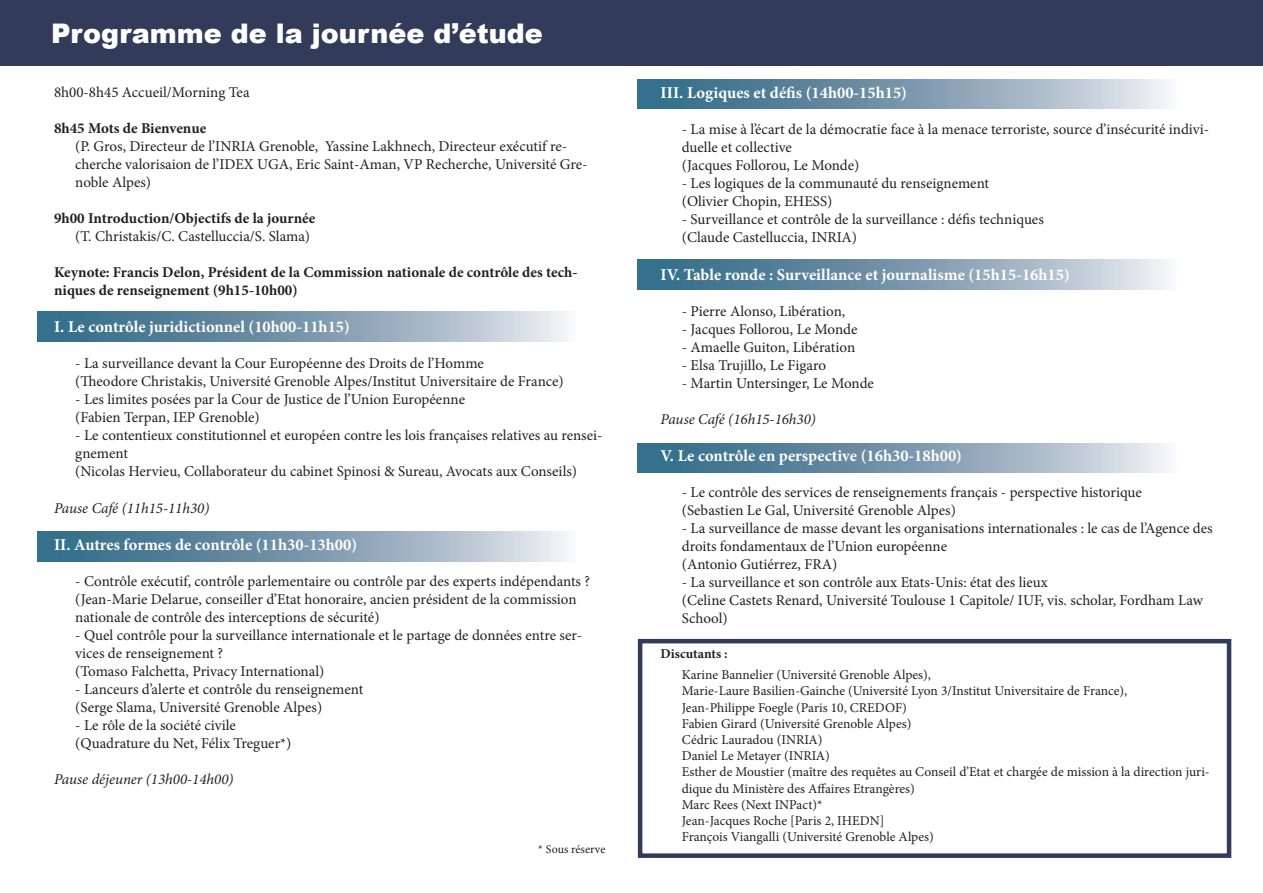
<style>
.page{position:relative;width:1263px;height:893px;background:#fff}
.page>*{position:absolute;margin:0;border:0;box-sizing:border-box;transform-origin:0 0}
.t1{font:900 27px "Arial";color:#fff}
.t2{font:700 16.5px "Minion Pro";color:#fff}
.t3{font:15px/18px "Minion Pro";color:#231f20}
.t4{font:700 15px/18px "Minion Pro";color:#231f20}
.t5{font:italic 15px "Minion Pro";color:#231f20}
.t6{font:13.5px/16.2px "Minion Pro";color:#231f20}
.t7{font:700 13.5px "Minion Pro";color:#231f20}
.t8{font:12px "Minion Pro";color:#231f20}
</style>
<div class="page">
<svg style="left:638px;top:79px;width:530px;height:30px;background:#819fb2"></svg>
<svg style="left:638px;top:260px;width:530px;height:30px;background:#819fb2"></svg>
<svg style="left:638px;top:443px;width:530px;height:30px;background:#819fb2"></svg>
<svg style="left:37px;top:531px;width:531px;height:30px;background:#809eb2"></svg>
<svg style="left:37px;top:311px;width:531px;height:30px;background:#809eb2"></svg>
<div style="left:0;top:0;width:1263px;height:66px;background:#323c5a"></div>
<div style="left:638px;top:639px;width:593px;height:219px;border:4px solid #323c5a"></div>
<p class="t1" style="left:51px;top:14px;width:493px">Programme de la journée d’étude</p>
<p class="t3" style="left:54px;top:83px;width:197px">8h00-8h45 Accueil/Morning Tea</p>
<p class="t4" style="left:54px;top:119px;width:154px">8h45 Mots de Bienvenue</p>
<p class="t3" style="left:75px;top:137px;width:514px">(P. Gros, Directeur de l’INRIA Grenoble, Yassine Lakhnech, Directeur exécutif re&shy;cherche valorisaion de l’IDEX UGA, Eric Saint-Aman, VP Recherche, Université Gre&shy;noble Alpes)</p>
<p class="t4" style="left:54px;top:209px;width:263px">9h00 Introduction/Objectifs de la journée</p>
<p class="t3" style="left:75px;top:227px;width:236px">(T. Christakis/C. Castelluccia/S. Slama)</p>
<p class="t4" style="left:54px;top:263px;width:525px">Keynote: Francis Delon, Président de la Commission nationale de contrôle des tech&shy;niques de renseignement (9h15-10h00)</p>
<p class="t2" style="left:54px;top:316px;width:297px">I. Le contrôle juridictionnel (10h00-11h15)</p>
<p class="t3" style="left:75px;top:355px;width:410px">- La surveillance devant la Cour Européenne des Droits de l’Homme</p>
<p class="t3" style="left:75px;top:373px;width:490px">(Theodore Christakis, Université Grenoble Alpes/Institut Universitaire de France)</p>
<p class="t3" style="left:75px;top:391px;width:391px">- Les limites posées par la Cour de Justice de l’Union Européenne</p>
<p class="t3" style="left:75px;top:409px;width:186px">(Fabien Terpan, IEP Grenoble)</p>
<p class="t3" style="left:75px;top:427px;width:529px">- Le contentieux constitutionnel et européen contre les lois françaises relatives au rensei&shy;gnement</p>
<p class="t3" style="left:75px;top:463px;width:503px">(Nicolas Hervieu, Collaborateur du cabinet Spinosi &amp; Sureau, Avocats aux Conseils)</p>
<p class="t5" style="left:54px;top:497px;width:157px">Pause Café (11h15-11h30)</p>
<p class="t2" style="left:54px;top:533px;width:305px">II. Autres formes de contrôle (11h30-13h00)</p>
<p class="t3" style="left:75px;top:573px;width:516px">- Contrôle exécutif, contrôle parlementaire ou contrôle par des experts indépendants ?</p>
<p class="t3" style="left:75px;top:591px;width:503px">(Jean-Marie Delarue, conseiller d’Etat honoraire, ancien président de la commission nationale de contrôle des interceptions de sécurité)</p>
<p class="t3" style="left:75px;top:627px;width:508px">- Quel contrôle pour la surveillance internationale et le partage de données entre ser&shy;vices de renseignement ?</p>
<p class="t3" style="left:75px;top:663px;width:251px">(Tomaso Falchetta, Privacy International)</p>
<p class="t3" style="left:75px;top:681px;width:290px">- Lanceurs d’alerte et contrôle du renseignement</p>
<p class="t3" style="left:75px;top:699px;width:249px">(Serge Slama, Université Grenoble Alpes)</p>
<p class="t3" style="left:75px;top:717px;width:162px">- Le rôle de la société civile</p>
<p class="t3" style="left:75px;top:735px;width:218px">(Quadrature du Net, Félix Treguer*)</p>
<p class="t5" style="left:54px;top:769px;width:181px">Pause déjeuner (13h00-14h00)</p>
<p class="t8" style="left:538px;top:841px;width:69px">* Sous réserve</p>
<p class="t2" style="left:660px;top:81px;width:248px">III. Logiques et défis (14h00-15h15)</p>
<p class="t3" style="left:682px;top:120px;width:529px">- La mise à l’écart de la démocratie face à la menace terroriste, source d’insécurité indivi&shy;duelle et collective</p>
<p class="t3" style="left:682px;top:156px;width:179px">(Jacques Follorou, Le Monde)</p>
<p class="t3" style="left:682px;top:174px;width:309px">- Les logiques de la communauté du renseignement</p>
<p class="t3" style="left:682px;top:192px;width:152px">(Olivier Chopin, EHESS)</p>
<p class="t3" style="left:682px;top:210px;width:364px">- Surveillance et contrôle de la surveillance : défis techniques</p>
<p class="t3" style="left:682px;top:228px;width:177px">(Claude Castelluccia, INRIA)</p>
<p class="t2" style="left:660px;top:263px;width:411px">IV. Table ronde : Surveillance et journalisme (15h15-16h15)</p>
<p class="t3" style="left:682px;top:302px;width:165px">- Pierre Alonso, Libération,</p>
<p class="t3" style="left:682px;top:320px;width:177px">- Jacques Follorou, Le Monde</p>
<p class="t3" style="left:682px;top:338px;width:175px">- Amaelle Guiton, Libération</p>
<p class="t3" style="left:682px;top:356px;width:146px">- Elsa Trujillo, Le Figaro</p>
<p class="t3" style="left:682px;top:374px;width:194px">- Martin Untersinger, Le Monde</p>
<p class="t5" style="left:660px;top:409px;width:157px">Pause Café (16h15-16h30)</p>
<p class="t2" style="left:660px;top:444px;width:303px">V. Le contrôle en perspective (16h30-18h00)</p>
<p class="t3" style="left:682px;top:484px;width:462px">- Le contrôle des services de renseignements français - perspective historique</p>
<p class="t3" style="left:682px;top:502px;width:276px">(Sebastien Le Gal, Université Grenoble Alpes)</p>
<p class="t3" style="left:682px;top:520px;width:532px">- La surveillance de masse devant les organisations internationales : le cas de l’Agence des droits fondamentaux de l’Union européenne</p>
<p class="t3" style="left:682px;top:556px;width:157px">(Antonio Gutiérrez, FRA)</p>
<p class="t3" style="left:682px;top:574px;width:368px">- La surveillance et son contrôle aux Etats-Unis: état des lieux</p>
<p class="t3" style="left:682px;top:592px;width:523px">(Celine Castets Renard, Université Toulouse 1 Capitole/ IUF, vis. scholar, Fordham Law<br>School)</p>
<p class="t7" style="left:660px;top:644px;width:69px">Discutants :</p>
<p class="t6" style="left:682px;top:667px;width:251px">Karine Bannelier (Université Grenoble Alpes),</p>
<p class="t6" style="left:682px;top:683px;width:447px">Marie-Laure Basilien-Gainche (Université Lyon 3/Institut Universitaire de France),</p>
<p class="t6" style="left:682px;top:699px;width:226px">Jean-Philippe Foegle (Paris 10, CREDOF)</p>
<p class="t6" style="left:682px;top:715px;width:231px">Fabien Girard (Université Grenoble Alpes)</p>
<p class="t6" style="left:682px;top:732px;width:142px">Cédric Lauradou (INRIA)</p>
<p class="t6" style="left:682px;top:748px;width:150px">Daniel Le Metayer (INRIA)</p>
<p class="t6" style="left:682px;top:764px;width:529px">Esther de Moustier (maître des requêtes au Conseil d’Etat et chargée de mission à la direction juri&shy;dique du Ministère des Affaires Etrangères)</p>
<p class="t6" style="left:682px;top:796px;width:142px">Marc Rees (Next INPact)*</p>
<p class="t6" style="left:682px;top:813px;width:204px">Jean-Jacques Roche [Paris 2, IHEDN]</p>
<p class="t6" style="left:682px;top:829px;width:253px">François Viangalli (Université Grenoble Alpes)</p>
</div>
